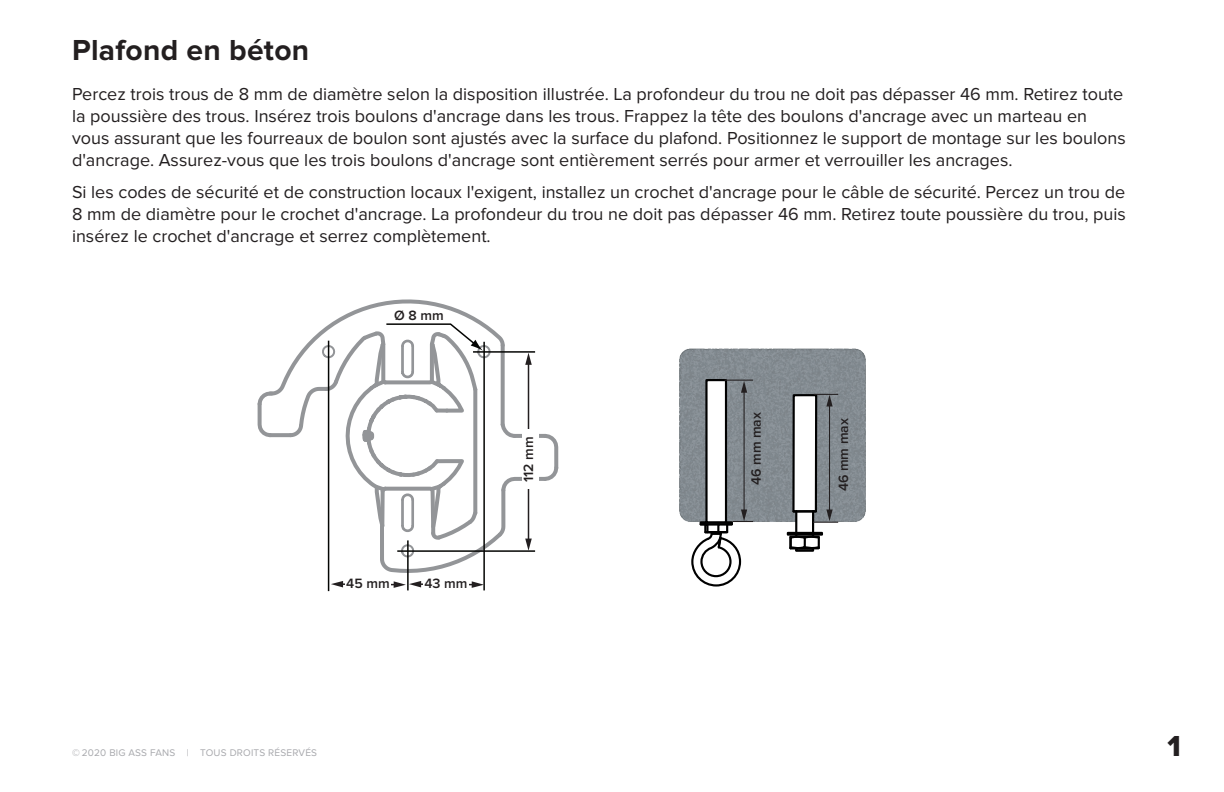
<style>
.page{position:relative;width:1224px;height:792px;background:#fff}
.page>*{position:absolute;margin:0;border:0;box-sizing:border-box;transform-origin:0 0}
.t1{font:700 30px "Proxima Nova";letter-spacing:.01em;color:#231f20}
.t2{font:30px "Proxima Nova Extrabld";color:#231f20}
.t3{font:18px/22px "Proxima Nova";color:#231f20}
.t4{font:600 14px "Proxima Nova";color:#231f20}
.t5{font:10px "Proxima Nova";letter-spacing:.02em;color:#a8a9ad}
</style>
<div class="page">
<svg style="left:257px;top:299px;width:302px;height:293px"></svg>
<div style="left:522px;top:430px;width:17px;height:59px;background:#fff"></div>
<div style="left:345px;top:577px;width:46px;height:14px;background:#fff"></div>
<div style="left:423px;top:577px;width:46px;height:14px;background:#fff"></div>
<img style="left:679px;top:348px;width:187px;height:187px">
<div style="left:787px;top:532px;width:36px;height:4px;border:2px solid #000"></div>
<svg style="left:690px;top:378px;width:63px;height:209px"></svg>
<svg style="left:788px;top:393px;width:50px;height:159px"></svg>
<h1 class="t1" style="left:72px;top:32px;width:239px">Plafond en béton</h1>
<p class="t3" style="left:72px;top:83px;width:1055px">Percez trois trous de 8 mm de diamètre selon la disposition illustrée. La profondeur du trou ne doit pas dépasser 46 mm. Retirez toute la poussière des trous. Insérez trois boulons d'ancrage dans les trous. Frappez la tête des boulons d'ancrage avec un marteau en vous assurant que les fourreaux de boulon sont ajustés avec la surface du plafond. Positionnez le support de montage sur les boulons d'ancrage. Assurez-vous que les trois boulons d'ancrage sont entièrement serrés pour armer et verrouiller les ancrages.</p>
<p class="t3" style="left:72px;top:181px;width:1055px;text-align:justify">Si les codes de sécurité et de construction locaux l'exigent, installez un crochet d'ancrage pour le câble de sécurité. Percez un trou de 8 mm de diamètre pour le crochet d'ancrage. La profondeur du trou ne doit pas dépasser 46 mm. Retirez toute poussière du trou, puis insérez le crochet d'ancrage et serrez complètement.</p>
<p class="t4" style="left:394px;top:308px;width:51px">Ø 8 mm</p>
<p class="t4" style="left:346px;top:576px;width:45px">45 mm</p>
<p class="t4" style="left:425px;top:576px;width:45px">43 mm</p>
<p class="t4" style="left:520px;top:482px;width:47px;rotate:-90deg">112 mm</p>
<p class="t4" style="left:748px;top:485px;width:75px;rotate:-90deg">46 mm max</p>
<p class="t4" style="left:836px;top:491px;width:75px;rotate:-90deg">46 mm max</p>
<p class="t5" style="left:72px;top:747px;width:247px">© 2020 BIG ASS FANS | TOUS DROITS RÉSERVÉS</p>
<h1 class="t2" style="left:1168px;top:728px;width:15px">1</h1>
</div>
